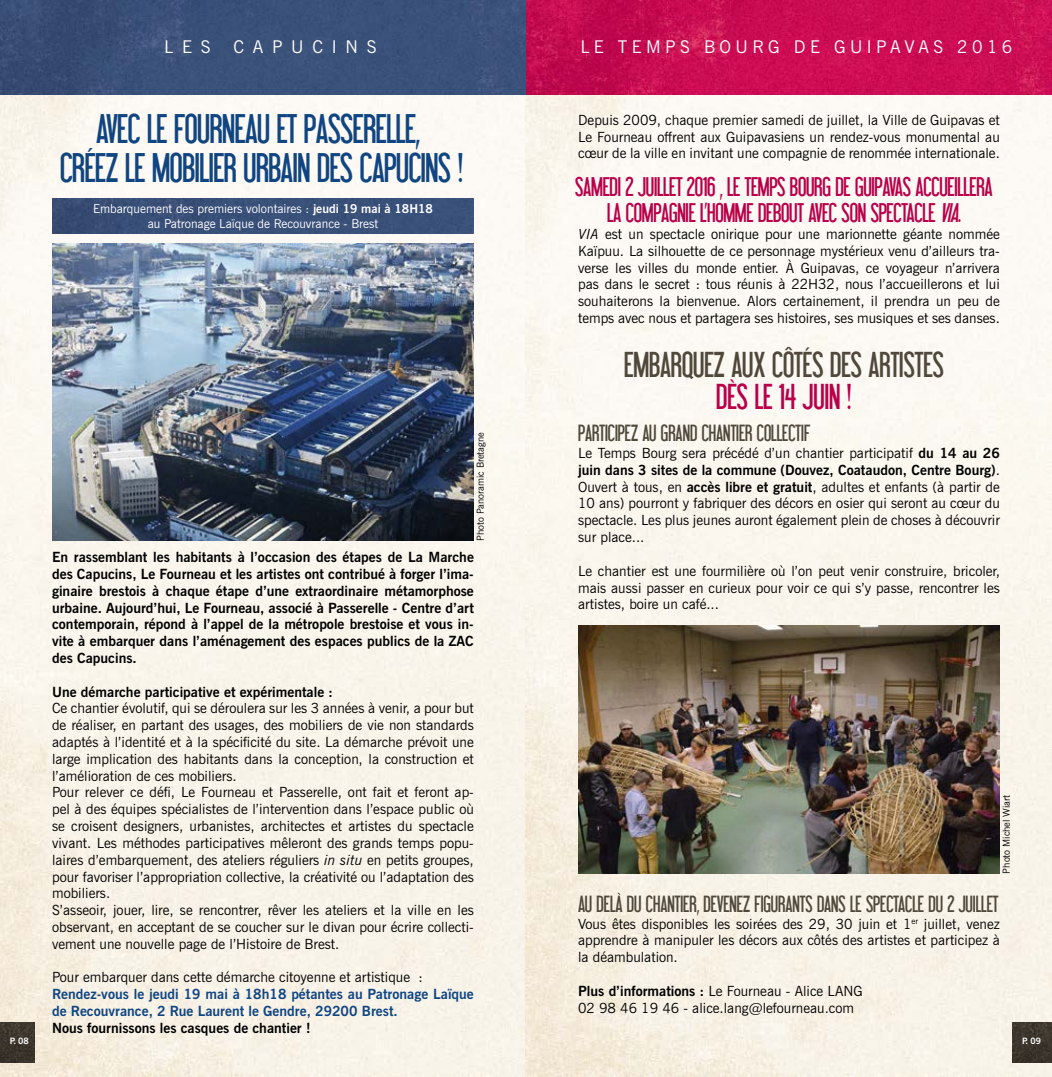
<style>
.page{position:relative;width:1052px;height:1077px;background:#fff}
.page>*{position:absolute;margin:0;border:0;box-sizing:border-box;transform-origin:0 0}
.t1{font:40.25px "Libel Suit";letter-spacing:-.01em;color:#104581}
.t2{font:35px "Libel Suit";color:#4f483b}
.t3{font:35px "Libel Suit";color:#b90049}
.t4{font:26.25px/26.2px "Libel Suit";letter-spacing:-.01em;color:#b90049}
.t5{font:italic 26.25px "Libel Suit";color:#b90049}
.t6{font:22.75px "Libel Suit";color:#4f483b}
.t7{font:17.5px "News Gothic BT";letter-spacing:.25em;color:#fff}
.t8{font:14px/16.8px "News Gothic BT";color:#000;text-align:justify}
.t9{font:700 14px/16.8px "News Gothic BT";color:#000;text-align:justify}
.t10{font:700 14px/16.8px "News Gothic BT";color:#104581}
.t11{font:12.25px/14.7px "News Gothic BT";color:#fff;text-align:center}
.t12{font:9.62px "News Gothic BT";color:#000}
.t13{font:700 8.75px "News Gothic BT";color:#fff}
.s1{font-weight:700}
.s2{font-style:italic}
.s3{font-style:normal}
</style>
<div class="page">
<img style="left:0;top:94px;width:1052px;height:982px">
<img style="left:526px;top:0;width:526px;height:94px">
<img style="left:0;top:0;width:526px;height:94px">
<div style="left:52px;top:198px;width:422px;height:35px;background:#395079"></div>
<img style="left:52px;top:243px;width:422px;height:298px">
<img style="left:578px;top:625px;width:422px;height:248px">
<img style="left:0;top:1022px;width:35px;height:40px">
<img style="left:1012px;top:1022px;width:40px;height:40px">
<p class="t7" style="left:164px;top:36px;width:32px">L es</p>
<p class="t7" style="left:233px;top:36px;width:35px">C ap</p>
<p class="t7" style="left:291px;top:36px;width:70px">uc ins</p>
<h1 class="t1" style="left:96px;top:108px;width:102px">AVEC LE FOURNEAU</h1>
<h1 class="t1" style="left:277px;top:108px;width:52px">ET PASSERELLE</h1>
<h1 class="t1" style="left:415px;top:108px;width:6px">,</h1>
<h1 class="t1" style="left:53px;top:146px;width:332px">CRÉEZ LE MOBILIER URBAIN DES CAPUCINS</h1>
<h1 class="t1" style="left:458px;top:146px;width:7px">!</h1>
<p class="t11" style="left:93px;top:201px;width:341px">Embarquement des premiers volontaires : <span class="s1">jeudi 19 mai à 18H18 </span>au Patronage Laïque de Recouvrance - Brest</p>
<p class="t12" style="left:474px;top:541px;width:110px;rotate:-90deg">Photo Panoramic Bretagne</p>
<p class="t9" style="left:52px;top:548px;width:423px">En rassemblant les habitants à l’occasion des étapes de La Marche des Capucins, Le Fourneau et les artistes ont contribué à forger l’ima&shy;ginaire brestois à chaque étape d’une extraordinaire métamorphose urbaine. Aujourd’hui, Le Fourneau, associé à Passerelle - Centre d’art contemporain, répond à l’appel de la métropole brestoise et vous in&shy;vite à embarquer dans l’aménagement des espaces publics de la ZAC des Capucins.</p>
<p class="t9" style="left:52px;top:683px;width:282px">U ne démarche participative et expérimentale :</p>
<p class="t8" style="left:52px;top:700px;width:423px;text-align:left">Ce chantier évolutif, qui se déroulera sur les 3 années à venir, a pour but de réaliser, en partant des usages, des mobiliers de vie non standards adaptés à l’identité et à la spécificité du site. La démarche prévoit une large implication des habitants dans la conception, la construction et l’amélioration de ces mobiliers.<br>Pour relever ce défi, Le Fourneau et Passerelle, ont fait et feront ap&shy;pel à des équipes spécialistes de l’intervention dans l’espace public où se croisent designers, urbanistes, architectes et artistes du spectacle vivant. Les méthodes participatives mêleront des grands temps popu&shy;laires d’embarquement, des ateliers réguliers <span class="s2">in situ</span> en petits groupes, pour favoriser l’appropriation collective, la créativité ou l’adaptation des mobiliers.<br>S’asseoir, jouer, lire, se rencontrer, rêver les ateliers et la ville en les observant, en acceptant de se coucher sur le divan pour écrire collecti&shy;vement une nouvelle page de l’Histoire de Brest.</p>
<p class="t8" style="left:52px;top:968px;width:372px">Pour embarquer dans cette démarche citoyenne et artistique :</p>
<p class="t10" style="left:52px;top:985px;width:423px">Rendez-vous le jeudi 19 mai à 18h18 pétantes au Patronage Laïque de Recouvrance, 2 Rue Laurent le Gendre, 29200 Brest.</p>
<p class="t9" style="left:52px;top:1019px;width:260px">Nous fournissons les casques de chantier !</p>
<p class="t7" style="left:580px;top:36px;width:12px">le</p>
<p class="t7" style="left:618px;top:36px;width:29px">Temps</p>
<p class="t7" style="left:704px;top:36px;width:62px">Bourg</p>
<p class="t7" style="left:794px;top:36px;width:14px">de</p>
<p class="t7" style="left:834px;top:36px;width:56px">Guipavas</p>
<p class="t7" style="left:957px;top:36px;width:57px">2016</p>
<p class="t8" style="left:578px;top:111px;width:423px">Depuis 2009, chaque premier samedi de juillet, la Ville de Guipavas et Le Fourneau offrent aux Guipavasiens un rendez-vous monumental au cœur de la ville en invitant une compagnie de renommée internationale.</p>
<h3 class="t4" style="left:575px;top:174px;width:71px">SAMEDI 2 JUILLET</h3>
<h3 class="t4" style="left:607px;top:174px;width:317px;text-indent:80px">2016 , LE TEMPS BOURG DE GUIPAVAS ACCUEILLERA<br>LA COMPAGNIE L’HOMME DEBOUT AVEC SON SPECTACLE</h3>
<h3 class="t5" style="left:940px;top:199px;width:25px">VIA<span class="s3">.</span></h3>
<p class="t8" style="left:578px;top:225px;width:423px"><span class="s2">VIA</span> est un spectacle onirique pour une marionnette géante nommée Kaïpuu. La silhouette de ce personnage mystérieux venu d’ailleurs tra&shy;verse les villes du monde entier. À Guipavas, ce voyageur n’arrivera pas dans le secret : tous réunis à 22H32, nous l’accueillerons et lui souhaiterons la bienvenue. Alors certainement, il prendra un peu de temps avec nous et partagera ses histoires, ses musiques et ses danses.</p>
<h2 class="t2" style="left:624px;top:346px;width:255px">EMBARQUEZ AUX CÔTÉS DES ARTISTES</h2>
<h2 class="t3" style="left:716px;top:377px;width:137px">DÈS LE 14 JUIN !</h2>
<h3 class="t6" style="left:578px;top:421px;width:14px">PARTICIPE</h3>
<h3 class="t6" style="left:631px;top:421px;width:93px">Z AU GRAND CHANTIER</h3>
<h3 class="t6" style="left:757px;top:421px;width:7px">COLLECTIF</h3>
<p class="t8" style="left:578px;top:444px;width:423px">Le Temps Bourg sera précédé d’un chantier participatif <span class="s1">du 14 au 26 juin dans 3 sites de la commune (Douvez, Coataudon, Centre Bourg)</span>.<br>Ouvert à tous, en <span class="s1">accès libre et gratuit</span>, adultes et enfants (à partir de 10 ans) pourront y fabriquer des décors en osier qui seront au cœur du spectacle. Les plus jeunes auront également plein de choses à découvrir sur place...</p>
<p class="t8" style="left:578px;top:562px;width:423px">Le chantier est une fourmilière où l’on peut venir construire, bricoler, mais aussi passer en curieux pour voir ce qui s’y passe, rencontrer les artistes, boire un café...</p>
<p class="t12" style="left:1000px;top:873px;width:80px;rotate:-90deg">Photo Michel Wiart</p>
<h3 class="t6" style="left:578px;top:891px;width:90px">AUDELÀ DU CHANTIER</h3>
<h3 class="t6" style="left:697px;top:891px;width:82px">, DEVENEZ FIGURANTS</h3>
<h3 class="t6" style="left:817px;top:891px;width:57px">DANS LESPECTACLE</h3>
<h3 class="t6" style="left:928px;top:891px;width:37px">DU 2 JUILLET</h3>
<p class="t8" style="left:578px;top:915px;width:423px">Vous êtes disponibles les soirées des 29, 30 juin et 1<sup>er</sup> juillet, venez apprendre à manipuler les décors aux côtés des artistes et participez à la déambulation.</p>
<p class="t8" style="left:578px;top:982px;width:286px"><span class="s1">Plus d’informations :</span> Le Fourneau - Alice LANG<br>02 98 46 19 46 - alice.lang@lefourneau.com</p>
<p class="t13" style="left:10px;top:1035px;width:20px">p. 08</p>
<p class="t13" style="left:1022px;top:1035px;width:20px">p. 09</p>
</div>
